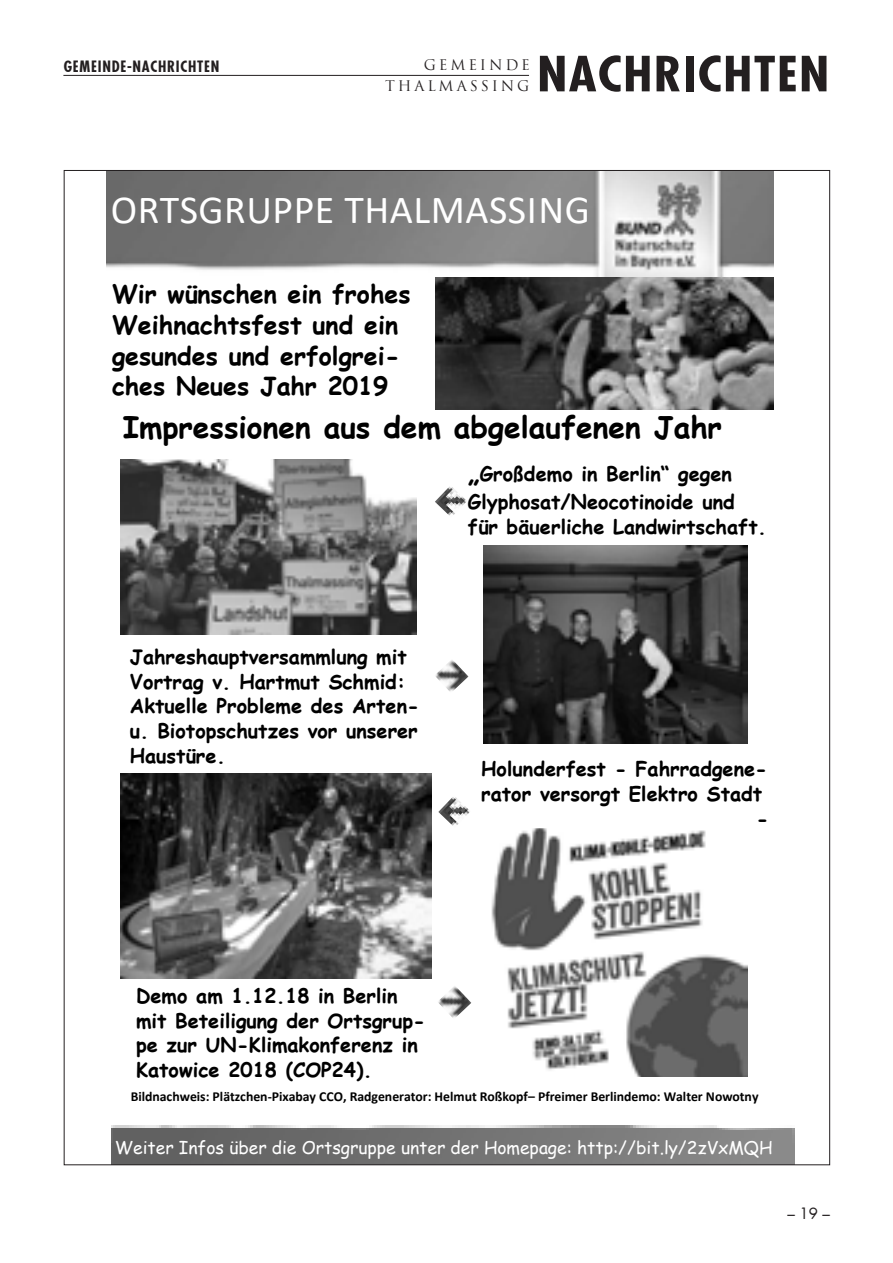
<style>
.page{position:relative;width:893px;height:1263px;background:#fff}
.page>*{position:absolute;margin:0;border:0;box-sizing:border-box;transform-origin:0 0}
.t1{font:700 condensed 47.25px "Futura";color:#231f20;scale:1.12 1}
.t2{font:39.9px "Calibri";letter-spacing:.015em;color:#fff}
.t3{font:700 29.85px "Comic Sans MS";color:#000}
.t4{font:700 24.9px/30.8px "Comic Sans MS";color:#000}
.t5{font:700 19.95px/24.6px "Comic Sans MS";color:#000}
.t6{font:17.55px "Comic Sans MS";color:#fff}
.t7{font:700 condensed 15px "Futura";letter-spacing:.05em;color:#231f20}
.t8{font:15px "Futura";color:#231f20}
.t9{font:14.25px/21.8px "Trajan";letter-spacing:.2em;color:#231f20;text-align:right}
.t10{font:700 13.8px "Calibri";letter-spacing:-.005em;color:#000}
.s1{font-size:27.3px}
</style>
<div class="page">
<hr style="left:63px;top:75px;width:466px;height:1px;background:#231f20">
<img style="left:106px;top:172px;width:668px;height:105px">
<img style="left:435px;top:277px;width:339px;height:133px">
<img style="left:121px;top:459px;width:296px;height:176px">
<img style="left:435px;top:660px;width:33px;height:31px">
<img style="left:435px;top:486px;width:24px;height:30px">
<img style="left:459px;top:496px;width:7px;height:10px">
<img style="left:121px;top:773px;width:311px;height:205px">
<img style="left:491px;top:828px;width:257px;height:248px">
<img style="left:438px;top:797px;width:32px;height:29px">
<img style="left:438px;top:986px;width:33px;height:32px">
<img style="left:111px;top:1126px;width:683px;height:37px">
<img style="left:484px;top:545px;width:263px;height:198px">
<p class="t7" style="left:64px;top:57px;width:157px">GEMEINDE-NACHRICHTEN</p>
<h1 class="t1" style="left:537px;top:45px;width:25px">NACHRICHTEN</h1>
<p class="t9" style="left:385px;top:54px;width:146px">GEMEINDE<br>THALMASSING</p>
<h2 class="t2" style="left:111px;top:182px;width:481px">ORTSGRUPPE THALMASSING</h2>
<p class="t4" style="left:112px;top:278px;width:300px">Wir wünschen ein frohes<br>Weihnachtsfest und ein gesundes und erfolgrei&shy;ches Neues Jahr 2019</p>
<h3 class="t3" style="left:123px;top:405px;width:601px">Impressionen aus dem abgelaufenen Jahr</h3>
<p class="t5" style="left:130px;top:644px;width:291px">Jahreshauptversammlung mit<br>Vortrag v. Hartmut Schmid:<br>Aktuelle Probleme des Arten&shy;u. Biotopschutzes vor unserer<br>Haustüre.</p>
<p class="t5" style="left:468px;top:459px;width:268px;line-height:27.8px"><span class="s1">„</span>Großdemo in Berlin“ gegen<br>Glyphosat/Neocotinoide und</p>
<p class="t5" style="left:468px;top:513px;width:300px">für bäuerliche Landwirtschaft.</p>
<p class="t5" style="left:481px;top:756px;width:287px">Holunderfest - Fahrradgene-</p>
<p class="t5" style="left:481px;top:781px;width:282px">rator versorgt Elektro Stadt</p>
<p class="t5" style="left:756px;top:805px;width:14px">-</p>
<p class="t5" style="left:136px;top:982px;width:291px">Demo am 1.12.18 in Berlin mit Beteiligung der Ortsgrup&shy;pe zur UN-Klimakonferenz in<br>Katowice 2018 (COP24).</p>
<p class="t10" style="left:131px;top:1087px;width:629px">Bildnachweis: Plätzchen-Pixabay CCO, Radgenerator: Helmut Roßkopf– Pfreimer Berlindemo: Walter Nowotny</p>
<p class="t6" style="left:115px;top:1134px;width:659px">Weiter Infos über die Ortsgruppe unter der Homepage: http://bit.ly/2zVxMQH</p>
<p class="t8" style="left:787px;top:1204px;width:44px">– 19 –</p>
</div>
